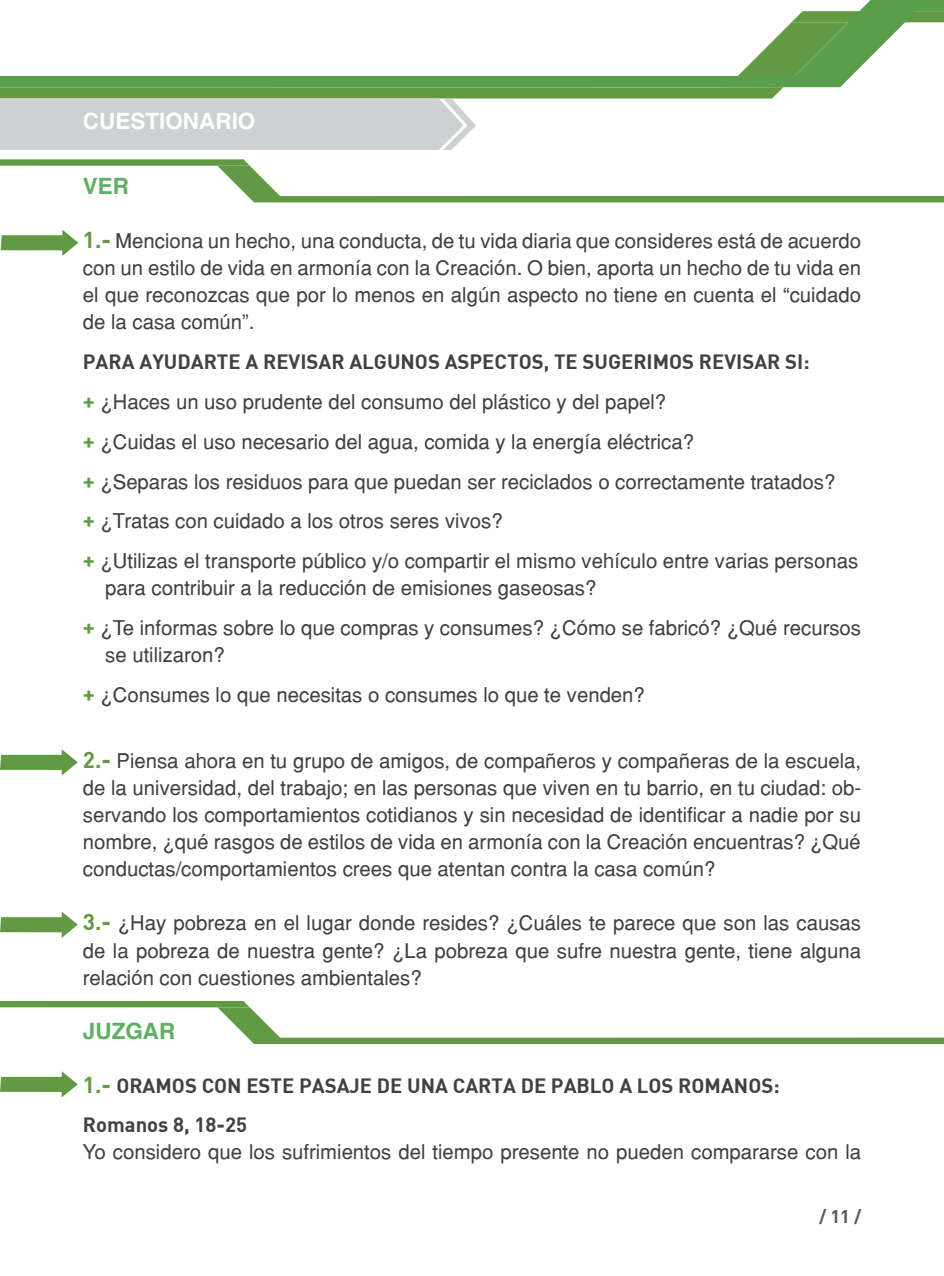
<style>
.page{position:relative;width:944px;height:1276px;background:#fff}
.page>*{position:absolute;margin:0;border:0;box-sizing:border-box;transform-origin:0 0}
.t1{font:700 22.5px "Helvetica";color:#fff}
.t2{font:700 22.5px "Helvetica";color:#5faf64}
.t3{font:20.25px/27px "Helvetica";color:#414042;text-align:justify}
.t4{font:700 20.25px/39.8px "DIN";color:#414042}
.t5{font:700 18px "DIN";color:#58595b}
.s1{font-family:"DIN";font-weight:700;font-size:22.5px;color:#629a43}
.s2{font-size:22.5px;color:#629a43}
</style>
<div class="page">
<svg style="left:0;top:0;width:944px;height:150px"></svg>
<svg style="left:0;top:159px;width:944px;height:43px"></svg>
<svg style="left:0;top:1001px;width:944px;height:43px"></svg>
<svg style="left:1px;top:230px;width:77px;height:26px"></svg>
<svg style="left:0;top:749px;width:78px;height:26px"></svg>
<svg style="left:0;top:911px;width:78px;height:27px"></svg>
<svg style="left:0;top:1071px;width:78px;height:26px"></svg>
<p class="t1" style="left:83px;top:107px;width:174px">CUESTIONARIO</p>
<p class="t2" style="left:83px;top:173px;width:48px">VER</p>
<p class="t3" style="left:83px;top:227px;width:780px"><span class="s1">1.-</span> Menciona un hecho, una conducta, de tu vida diaria que consideres está de acuerdo con un estilo de vida en armonía con la Creación. O bien, aporta un hecho de tu vida en el que reconozcas que por lo menos en algún aspecto no tiene en cuenta el “cuidado de la casa común”.</p>
<p class="t4" style="left:83px;top:341px;width:728px">PARA AYUDARTE A REVISAR ALGUNOS ASPECTOS, TE SUGERIMOS REVISAR SI:</p>
<p class="t3" style="left:83px;top:382px;width:777px;line-height:39.8px;text-align:left"><span class="s1">+</span> ¿Haces un uso prudente del consumo del plástico y del papel?<br><span class="s1">+</span> ¿Cuidas el uso necesario del agua, comida y la energía eléctrica?<br><span class="s1">+</span> ¿Separas los residuos para que puedan ser reciclados o correctamente tratados?<br><span class="s1">+</span> ¿Tratas con cuidado a los otros seres vivos?<br><span class="s1">+</span> ¿Utilizas el transporte público y/o compartir el mismo vehículo entre varias personas</p>
<p class="t3" style="left:83px;top:568px;width:780px;line-height:39.8px;text-indent:22px">para contribuir a la reducción de emisiones gaseosas?<br><span class="s1">+</span> ¿Te informas sobre lo que compras y consumes? ¿Cómo se fabricó? ¿Qué recursos</p>
<p class="t3" style="left:83px;top:634px;width:564px;line-height:39.8px;text-indent:22px">se utilizaron?<br><span class="s1">+</span> ¿Consumes lo que necesitas o consumes lo que te venden?</p>
<p class="t3" style="left:83px;top:747px;width:780px"><span class="s1">2.-</span> Piensa ahora en tu grupo de amigos, de compañeros y compañeras de la escuela, de la universidad, del trabajo; en las personas que viven en tu barrio, en tu ciudad: ob&shy;servando los comportamientos cotidianos y sin necesidad de identificar a nadie por su nombre, ¿qué rasgos de estilos de vida en armonía con la Creación encuentras? ¿Qué conductas/comportamientos crees que atentan contra la casa común?</p>
<p class="t3" style="left:83px;top:909px;width:780px"><span class="s1">3.-</span> ¿Hay pobreza en el lugar donde resides? ¿Cuáles te parece que son las causas de la pobreza de nuestra gente? ¿La pobreza que sufre nuestra gente, tiene alguna relación con cuestiones ambientales?</p>
<p class="t2" style="left:83px;top:1017px;width:94px">JUZGAR</p>
<p class="t4" style="left:83px;top:1064px;width:698px"><span class="s2">1.-</span> ORAMOS CON ESTE PASAJE DE UNA CARTA DE PABLO A LOS ROMANOS:<br>ROMANOS 8, 18-25</p>
<p class="t3" style="left:83px;top:1138px;width:780px">Yo considero que los sufrimientos del tiempo presente no pueden compararse con la</p>
<p class="t5" style="left:819px;top:1204px;width:44px">/ 11 /</p>
</div>
